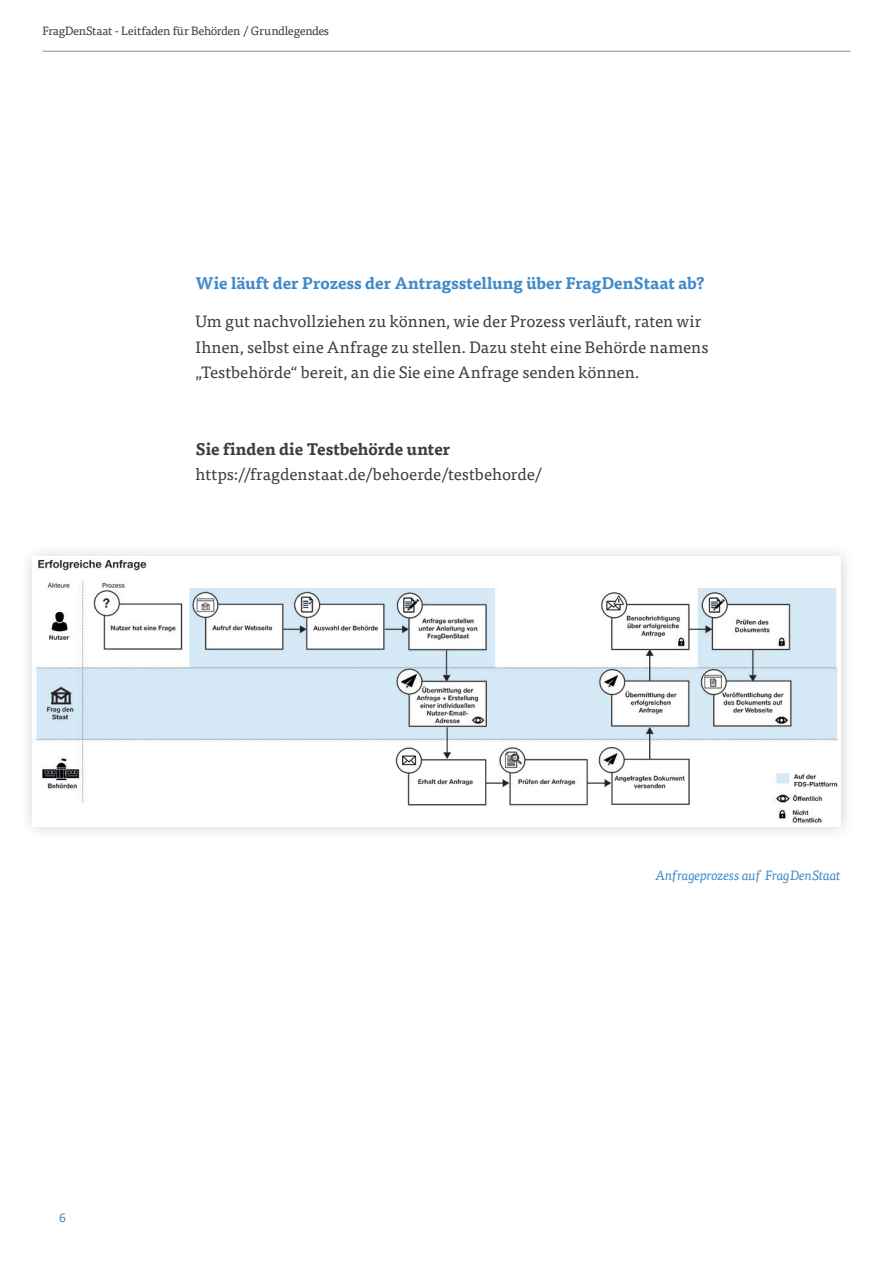
<style>
.page{position:relative;width:893px;height:1263px;background:#fff}
.page>*{position:absolute;margin:0;border:0;box-sizing:border-box;transform-origin:0 0}
.Fließtext{font:16.5px/25.5px "Tisa Pro";color:#3e3e3f}
.Fließtext-2{font:700 16.5px "Tisa Pro";color:#408ac9}
.Fließtext-3{font:italic 13.5px "Tisa Pro";letter-spacing:-.03em;color:#408ac9}
.t1{font:13.5px "Calibri";color:#408ac9}
.t2{font:12px "Tisa Pro";letter-spacing:-.025em;color:#3e3e3f}
.s1{font-weight:700}
</style>
<div class="page">
<hr style="left:43px;top:51px;width:807px;height:1px;background:#8b8d90">
<div style="left:19px;top:542px;width:836px;height:299px;background:#231f20;opacity:.2"></div>
<img style="left:36px;top:560px;width:802px;height:263px">
<p class="t2" style="left:43px;top:22px;width:288px">FragDenStaat - Leitfaden für Behörden / Grundlegendes</p>
<p class="Fließtext-2" style="left:196px;top:270px;width:511px">Wie läuft der Prozess der Antragsstellung über FragDenStaat ab?</p>
<p class="Fließtext" style="left:196px;top:308px;width:514px">Um gut nachvollziehen zu können, wie der Prozess verläuft, raten wir<br>Ihnen, selbst eine Anfrage zu stellen. Dazu steht eine Behörde namens „Testbehörde“ bereit, an die Sie eine Anfrage senden können.</p>
<p class="Fließtext" style="left:196px;top:435px;width:347px"><span class="s1">Sie finden die Testbehörde unter </span>https://fragdenstaat.de/behoerde/testbehorde/</p>
<p class="t1" style="left:59px;top:1208px;width:8px">6</p>
<p class="Fließtext-3" style="left:655px;top:865px;width:187px">Anfrageprozess auf FragDenStaat</p>
</div>
